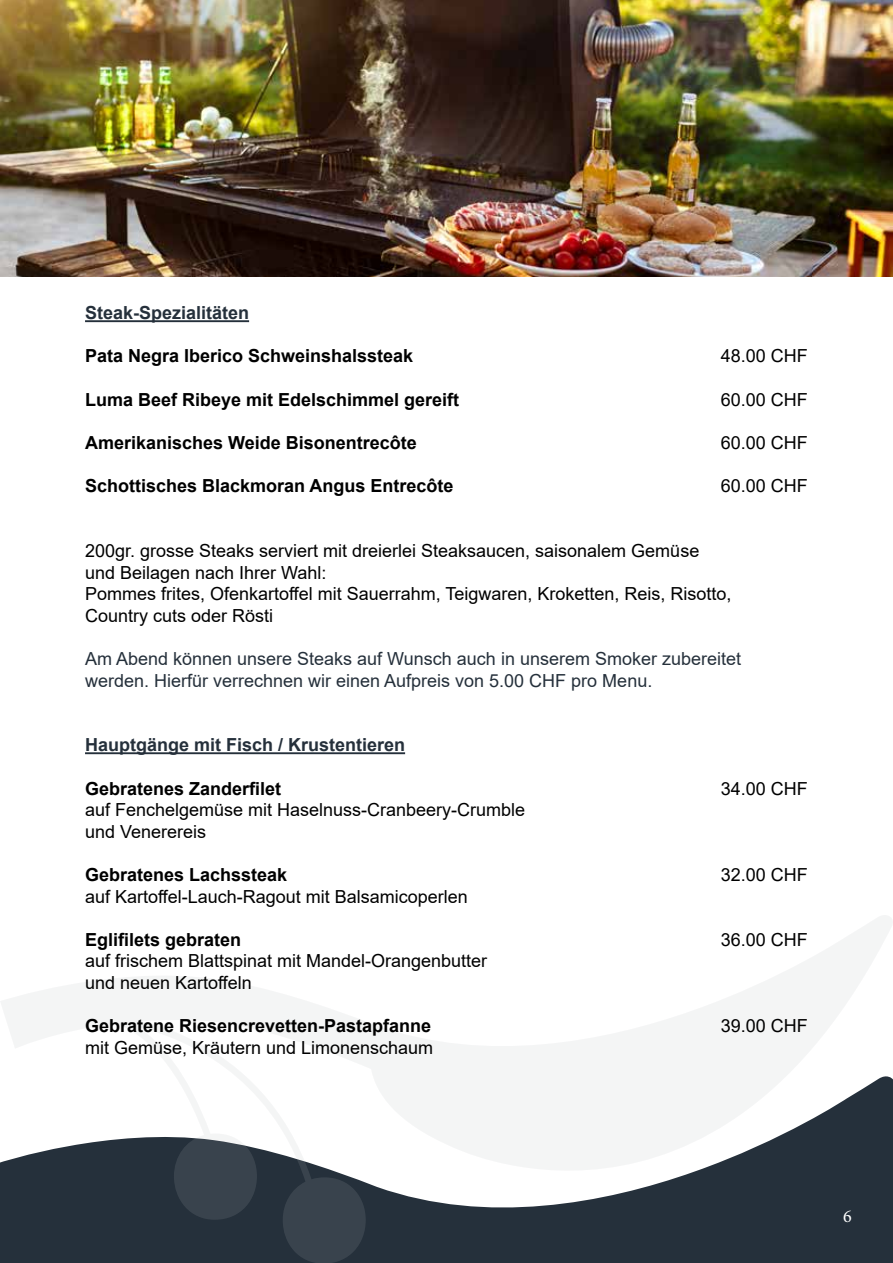
<style>
.page{position:relative;width:893px;height:1263px;background:#fff}
.page>*{position:absolute;margin:0;border:0;box-sizing:border-box;transform-origin:0 0}
.t1{font:18px/21.6px "Arial";color:#000}
.t2{font:700 18px "Arial";color:#000}
.t3{font:18px/21.6px "Arial";color:#25303b}
.t4{font:700 18px "Arial";color:#25303b}
.t5{font:18px "Minion Pro";color:#fff}
</style>
<div class="page">
<svg style="left:0;top:915px;width:893px;height:348px"></svg>
<div style="left:797px;top:1163px;width:84px;height:91px;background:#25303b"></div>
<hr style="left:85px;top:320px;width:164px;height:2px;background:#25303b">
<hr style="left:85px;top:752px;width:320px;height:2px;background:#25303b">
<img style="left:0;top:0;width:893px;height:276px">
<p class="t4" style="left:85px;top:300px;width:166px">Steak-Spezialitäten</p>
<p class="t2" style="left:85px;top:343px;width:330px">Pata Negra Iberico Schweinshalssteak</p>
<p class="t1" style="left:721px;top:345px;width:89px">48.00 CHF</p>
<p class="t2" style="left:85px;top:387px;width:376px">Luma Beef Ribeye mit Edelschimmel gereift</p>
<p class="t1" style="left:721px;top:388px;width:89px">60.00 CHF</p>
<p class="t2" style="left:85px;top:430px;width:333px">Amerikanisches Weide Bisonentrecôte</p>
<p class="t1" style="left:721px;top:432px;width:89px">60.00 CHF</p>
<p class="t2" style="left:85px;top:473px;width:370px">Schottisches Blackmoran Angus Entrecôte</p>
<p class="t1" style="left:721px;top:475px;width:89px">60.00 CHF</p>
<p class="t1" style="left:85px;top:540px;width:648px">200gr. grosse Steaks serviert mit dreierlei Steaksaucen, saisonalem Gemüse und Beilagen nach Ihrer Wahl:<br>Pommes frites, Ofenkartoffel mit Sauerrahm, Teigwaren, Kroketten, Reis, Risotto, Country cuts oder Rösti</p>
<p class="t3" style="left:85px;top:648px;width:658px">Am Abend können unsere Steaks auf Wunsch auch in unserem Smoker zubereitet werden. Hierfür verrechnen wir einen Aufpreis von 5.00 CHF pro Menu.</p>
<p class="t4" style="left:85px;top:732px;width:322px">Hauptgänge mit Fisch / Krustentieren</p>
<p class="t2" style="left:85px;top:775px;width:198px">Gebratenes Zanderfilet</p>
<p class="t1" style="left:721px;top:777px;width:89px">34.00 CHF</p>
<p class="t1" style="left:85px;top:799px;width:442px">auf Fenchelgemüse mit Haselnuss-Cranbeery-Crumble und Venerereis</p>
<p class="t2" style="left:85px;top:862px;width:204px">Gebratenes Lachssteak</p>
<p class="t1" style="left:721px;top:864px;width:89px">32.00 CHF</p>
<p class="t1" style="left:85px;top:885px;width:384px">auf Kartoffel-Lauch-Ragout mit Balsamicoperlen</p>
<p class="t2" style="left:85px;top:927px;width:158px">Eglifilets gebraten</p>
<p class="t1" style="left:721px;top:928px;width:89px">36.00 CHF</p>
<p class="t1" style="left:85px;top:950px;width:404px">auf frischem Blattspinat mit Mandel-Orangenbutter und neuen Kartoffeln</p>
<p class="t2" style="left:85px;top:1013px;width:348px">Gebratene Riesencrevetten-Pastapfanne</p>
<p class="t1" style="left:721px;top:1015px;width:89px">39.00 CHF</p>
<p class="t1" style="left:85px;top:1036px;width:350px">mit Gemüse, Kräutern und Limonenschaum</p>
<p class="t5" style="left:843px;top:1204px;width:10px">6</p>
</div>
